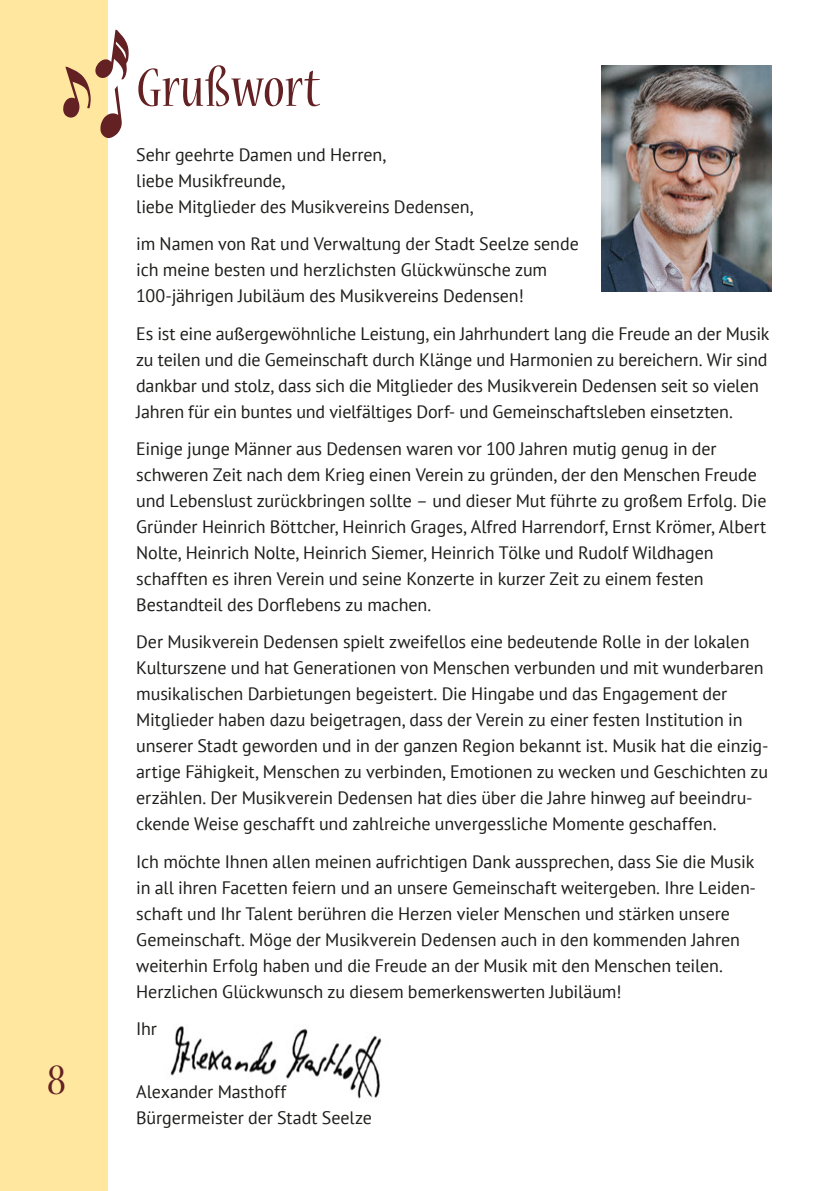
<style>
.page{position:relative;width:840px;height:1191px;background:#fff}
.page>*{position:absolute;margin:0;border:0;box-sizing:border-box;transform-origin:0 0}
.t1{font:condensed 60px "Nueva Std";color:#642123}
.t2{font:condensed 48px "Nueva Std";color:#642123}
.t3{font:18px/26px "PT Sans";letter-spacing:-.005em;color:#1d1d1b}
</style>
<div class="page">
<div style="left:0;top:0;width:108px;height:1191px;background:#ffe7a0"></div>
<svg style="left:63px;top:30px;width:66px;height:108px"></svg>
<img style="left:170px;top:1025px;width:212px;height:77px">
<img style="left:601px;top:65px;width:170px;height:227px">
<h2 class="t2" style="left:48px;top:1057px;width:20px">8</h2>
<h1 class="t1" style="left:136px;top:61px;width:185px">Grußwort</h1>
<p class="t3" style="left:136px;top:141px;width:338px">Sehr geehrte Damen und Herren,<br>liebe Musikfreunde,<br>liebe Mitglieder des Musikvereins Dedensen,</p>
<p class="t3" style="left:136px;top:230px;width:444px">im Namen von Rat und Verwaltung der Stadt Seelze sende ich meine besten und herzlichsten Glückwünsche zum<br>100-jährigen Jubiläum des Musikvereins Dedensen!</p>
<p class="t3" style="left:136px;top:320px;width:634px">Es ist eine außergewöhnliche Leistung, ein Jahrhundert lang die Freude an der Musik zu teilen und die Gemeinschaft durch Klänge und Harmonien zu bereichern. Wir sind dankbar und stolz, dass sich die Mitglieder des Musikverein Dedensen seit so vielen Jahren für ein buntes und vielfältiges Dorf- und Gemeinschaftsleben einsetzten.</p>
<p class="t3" style="left:136px;top:435px;width:631px">Einige junge Männer aus Dedensen waren vor 100 Jahren mutig genug in der schweren Zeit nach dem Krieg einen Verein zu gründen, der den Menschen Freude und Lebenslust zurückbringen sollte – und dieser Mut führte zu großem Erfolg. Die Gründer Heinrich Böttcher, Heinrich Grages, Alfred Harrendorf, Ernst Krömer, Albert Nolte, Heinrich Nolte, Heinrich Siemer, Heinrich Tölke und Rudolf Wildhagen schafften es ihren Verein und seine Konzerte in kurzer Zeit zu einem festen Bestandteil des Dorflebens zu machen.</p>
<p class="t3" style="left:136px;top:628px;width:633px">Der Musikverein Dedensen spielt zweifellos eine bedeutende Rolle in der lokalen Kulturszene und hat Generationen von Menschen verbunden und mit wunderbaren musikalischen Darbietungen begeistert. Die Hingabe und das Engagement der Mitglieder haben dazu beigetragen, dass der Verein zu einer festen Institution in unserer Stadt geworden und in der ganzen Region bekannt ist. Musik hat die einzig&shy;artige Fähigkeit, Menschen zu verbinden, Emotionen zu wecken und Geschichten zu erzählen. Der Musikverein Dedensen hat dies über die Jahre hinweg auf beeindru&shy;ckende Weise geschafft und zahlreiche unvergessliche Momente geschaffen.</p>
<p class="t3" style="left:136px;top:848px;width:621px">Ich möchte Ihnen allen meinen aufrichtigen Dank aussprechen, dass Sie die Musik in all ihren Facetten feiern und an unsere Gemeinschaft weitergeben. Ihre Leiden&shy;schaft und Ihr Talent berühren die Herzen vieler Menschen und stärken unsere Gemeinschaft. Möge der Musikverein Dedensen auch in den kommenden Jahren weiterhin Erfolg haben und die Freude an der Musik mit den Menschen teilen.<br>Herzlichen Glückwunsch zu diesem bemerkenswerten Jubiläum!</p>
<p class="t3" style="left:136px;top:1015px;width:22px">Ihr</p>
<p class="t3" style="left:136px;top:1078px;width:237px">Alexander Masthoff<br>Bürgermeister der Stadt Seelze</p>
</div>
